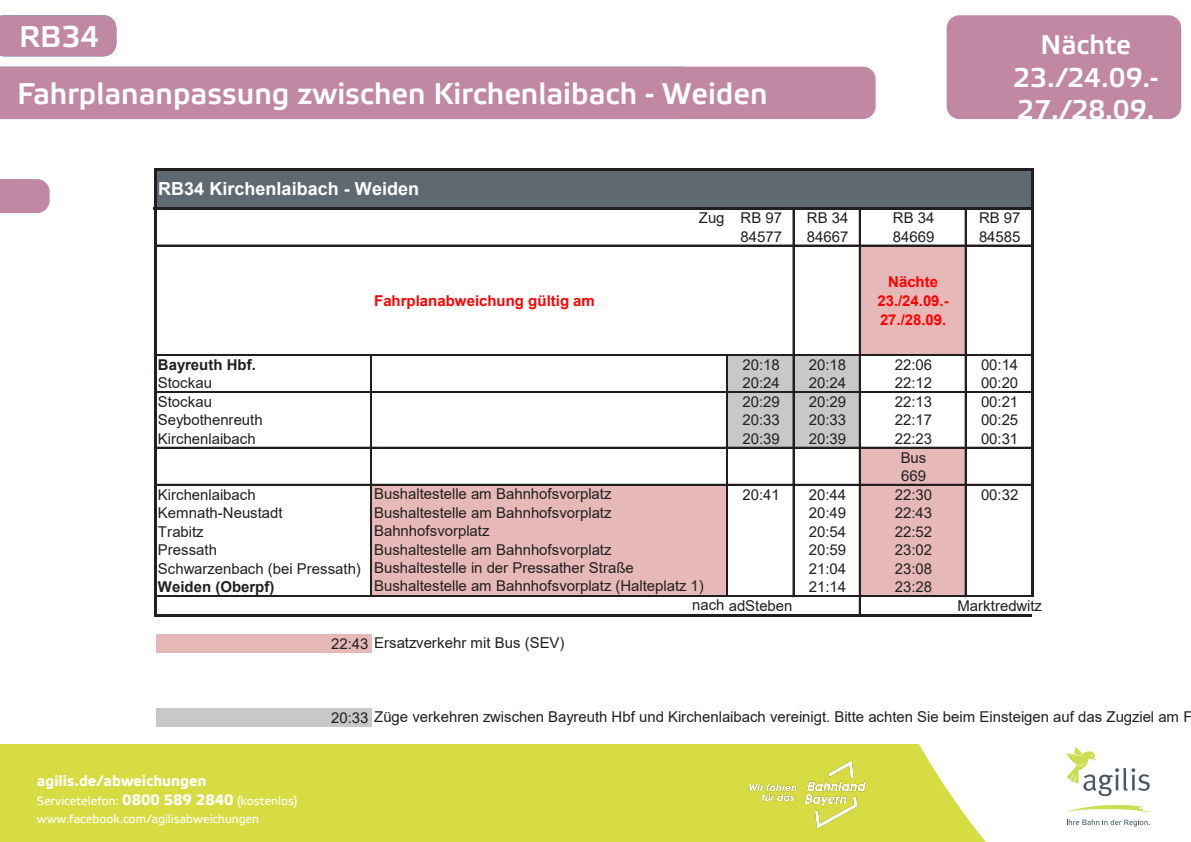
<style>
.page{position:relative;width:1191px;height:842px;background:#fff}
.page>*{position:absolute;margin:0;border:0;box-sizing:border-box;transform-origin:0 0}
.Fahrplan_Zeit_Monosp{font:500 30px "Etelka";color:#fff}
.Fahrplan_Zeit_Monosp-2{font:500 27px/32.4px "Etelka";color:#fff;text-align:center}
.t1{font:700 18px "Arial";color:#fff}
.t2{font:700 15px "Etelka Text";color:#fff}
.t3{font:14.9px/18.5px "Arial";color:#231f20}
.t4{font:700 14.9px/19.3px "Arial";color:#f00;text-align:center}
.t5{font:700 14.9px "Arial";color:#231f20}
.t6{font:12px/18px "Etelka Text";color:#fff}
.s1{font-weight:700;font-size:15px}
</style>
<div class="page">
<div style="left:946px;top:15px;width:235px;height:104px;background:#c188a3;border-radius:13px"></div>
<div style="left:0;top:179px;width:50px;height:34px;background:#c188a3"></div>
<div style="left:0;top:67px;width:875px;height:52px;background:#c188a3"></div>
<div style="left:0;top:15px;width:116px;height:41px;background:#c188a3"></div>
<img style="left:0;top:744px;width:1150px;height:98px">
<img style="left:741px;top:747px;width:134px;height:95px">
<svg style="left:1066px;top:819px;width:83px;height:7px"></svg>
<svg style="left:1066px;top:747px;width:83px;height:49px"></svg>
<svg style="left:1066px;top:805px;width:83px;height:7px"></svg>
<div style="left:156px;top:170px;width:876px;height:39px;background:#5e6971"></div>
<div style="left:860px;top:246px;width:106px;height:109px;background:#e6b8b7"></div>
<div style="left:727px;top:355px;width:133px;height:19px;background:#c7c8ca"></div>
<div style="left:727px;top:374px;width:133px;height:18px;background:#c7c8ca"></div>
<div style="left:727px;top:392px;width:133px;height:19px;background:#c7c8ca"></div>
<div style="left:727px;top:411px;width:133px;height:19px;background:#c7c8ca"></div>
<div style="left:727px;top:429px;width:133px;height:19px;background:#c7c8ca"></div>
<div style="left:860px;top:448px;width:106px;height:19px;background:#e6b8b7"></div>
<div style="left:860px;top:466px;width:106px;height:19px;background:#e6b8b7"></div>
<div style="left:371px;top:485px;width:356px;height:19px;background:#e6b8b7"></div>
<div style="left:860px;top:485px;width:106px;height:19px;background:#e6b8b7"></div>
<div style="left:371px;top:503px;width:356px;height:19px;background:#e6b8b7"></div>
<div style="left:860px;top:503px;width:106px;height:19px;background:#e6b8b7"></div>
<div style="left:371px;top:522px;width:356px;height:19px;background:#e6b8b7"></div>
<div style="left:860px;top:522px;width:106px;height:19px;background:#e6b8b7"></div>
<div style="left:371px;top:541px;width:356px;height:18px;background:#e6b8b7"></div>
<div style="left:860px;top:541px;width:106px;height:18px;background:#e6b8b7"></div>
<div style="left:371px;top:559px;width:356px;height:19px;background:#e6b8b7"></div>
<div style="left:860px;top:559px;width:106px;height:19px;background:#e6b8b7"></div>
<div style="left:371px;top:578px;width:356px;height:18px;background:#e6b8b7"></div>
<div style="left:860px;top:578px;width:106px;height:18px;background:#e6b8b7"></div>
<div style="left:156px;top:634px;width:215px;height:19px;background:#e6b8b7"></div>
<div style="left:156px;top:708px;width:215px;height:19px;background:#c7c8ca"></div>
<hr style="left:154px;top:169px;width:2px;height:38px;background:#231f20">
<hr style="left:793px;top:210px;width:1px;height:35px;background:#231f20">
<hr style="left:859px;top:210px;width:1px;height:35px;background:#231f20">
<hr style="left:965px;top:210px;width:1px;height:35px;background:#231f20">
<hr style="left:156px;top:391px;width:214px;height:1px;background:#231f20">
<hr style="left:156px;top:392px;width:214px;height:1px;background:#231f20">
<hr style="left:370px;top:356px;width:2px;height:36px;background:#231f20">
<hr style="left:726px;top:356px;width:2px;height:36px;background:#231f20">
<hr style="left:793px;top:246px;width:1px;height:201px;background:#231f20">
<hr style="left:859px;top:246px;width:1px;height:201px;background:#231f20">
<hr style="left:965px;top:246px;width:1px;height:201px;background:#231f20">
<hr style="left:793px;top:449px;width:1px;height:35px;background:#231f20">
<hr style="left:859px;top:449px;width:1px;height:35px;background:#231f20">
<hr style="left:965px;top:449px;width:1px;height:35px;background:#231f20">
<hr style="left:156px;top:595px;width:214px;height:2px;background:#231f20">
<hr style="left:370px;top:595px;width:356px;height:2px;background:#231f20">
<hr style="left:154px;top:210px;width:2px;height:407px;background:#231f20">
<hr style="left:1030px;top:171px;width:3px;height:426px;background:#231f20">
<hr style="left:793px;top:486px;width:1px;height:111px;background:#231f20">
<hr style="left:859px;top:486px;width:1px;height:128px;background:#231f20">
<hr style="left:965px;top:486px;width:1px;height:111px;background:#231f20">
<hr style="left:370px;top:393px;width:2px;height:202px;background:#231f20">
<hr style="left:726px;top:393px;width:2px;height:202px;background:#231f20">
<hr style="left:156px;top:169px;width:877px;height:2px;background:#231f20">
<hr style="left:154px;top:207px;width:876px;height:3px;background:#231f20">
<hr style="left:156px;top:245px;width:874px;height:1px;background:#231f20">
<hr style="left:156px;top:354px;width:874px;height:2px;background:#231f20">
<hr style="left:370px;top:391px;width:660px;height:1px;background:#231f20">
<hr style="left:370px;top:392px;width:660px;height:1px;background:#231f20">
<hr style="left:156px;top:447px;width:874px;height:2px;background:#231f20">
<hr style="left:156px;top:484px;width:874px;height:2px;background:#231f20">
<hr style="left:726px;top:595px;width:304px;height:2px;background:#231f20">
<hr style="left:156px;top:614px;width:876px;height:3px;background:#231f20">
<p class="Fahrplan_Zeit_Monosp" style="left:62px;top:19px;width:39px">34</p>
<p class="Fahrplan_Zeit_Monosp" style="left:17px;top:76px;width:752px">Fahrplananpassung zwischen Kirchenlaibach - Weiden</p>
<p class="Fahrplan_Zeit_Monosp" style="left:19px;top:19px;width:82px">RB26</p>
<p class="Fahrplan_Zeit_Monosp" style="left:436px;top:76px;width:236px">Ebern - Bamberg</p>
<p class="t1" style="left:158px;top:176px;width:262px">RB34 Kirchenlaibach - Weiden</p>
<p class="Fahrplan_Zeit_Monosp-2" style="left:1013px;top:30px;width:147px">Nächte<br>23./24.09.-<br>27./28.09.</p>
<p class="t4" style="left:374px;top:291px;width:222px">Fahrplanabweichung gültig am</p>
<p class="t3" style="left:699px;top:209px;width:85px">Zug RB 97</p>
<p class="t3" style="left:807px;top:209px;width:43px">RB 34</p>
<p class="t3" style="left:893px;top:209px;width:43px">RB 34</p>
<p class="t3" style="left:979px;top:209px;width:43px">RB 97</p>
<p class="t3" style="left:740px;top:227px;width:43px">84577</p>
<p class="t3" style="left:807px;top:227px;width:43px">84667</p>
<p class="t3" style="left:893px;top:227px;width:43px">84669</p>
<p class="t3" style="left:979px;top:227px;width:43px">84585</p>
<p class="t4" style="left:877px;top:272px;width:73px">Nächte<br>23./24.09.-<br>27./28.09.</p>
<p class="t5" style="left:158px;top:354px;width:99px">Bayreuth Hbf.</p>
<p class="t3" style="left:742px;top:355px;width:39px">20:18</p>
<p class="t3" style="left:809px;top:355px;width:39px">20:18</p>
<p class="t3" style="left:895px;top:355px;width:39px">22:06</p>
<p class="t3" style="left:981px;top:355px;width:39px">00:14</p>
<p class="t3" style="left:158px;top:374px;width:56px">Stockau</p>
<p class="t3" style="left:742px;top:374px;width:39px">20:24</p>
<p class="t3" style="left:809px;top:374px;width:39px">20:24</p>
<p class="t3" style="left:895px;top:374px;width:39px">22:12</p>
<p class="t3" style="left:981px;top:374px;width:39px">00:20</p>
<p class="t3" style="left:158px;top:392px;width:56px">Stockau</p>
<p class="t3" style="left:742px;top:392px;width:39px">20:29</p>
<p class="t3" style="left:809px;top:392px;width:39px">20:29</p>
<p class="t3" style="left:895px;top:392px;width:39px">22:13</p>
<p class="t3" style="left:981px;top:392px;width:39px">00:21</p>
<p class="t3" style="left:158px;top:411px;width:106px">Seybothenreuth</p>
<p class="t3" style="left:742px;top:411px;width:39px">20:33</p>
<p class="t3" style="left:809px;top:411px;width:39px">20:33</p>
<p class="t3" style="left:895px;top:411px;width:39px">22:17</p>
<p class="t3" style="left:981px;top:411px;width:39px">00:25</p>
<p class="t3" style="left:158px;top:429px;width:99px">Kirchenlaibach</p>
<p class="t3" style="left:742px;top:429px;width:39px">20:39</p>
<p class="t3" style="left:809px;top:429px;width:39px">20:39</p>
<p class="t3" style="left:895px;top:429px;width:39px">22:23</p>
<p class="t3" style="left:981px;top:429px;width:39px">00:31</p>
<p class="t3" style="left:900px;top:448px;width:27px">Bus<br>669</p>
<p class="t3" style="left:158px;top:485px;width:99px">Kirchenlaibach</p>
<p class="t3" style="left:374px;top:484px;width:239px">Bushaltestelle am Bahnhofsvorplatz</p>
<p class="t3" style="left:742px;top:485px;width:39px">20:41</p>
<p class="t3" style="left:809px;top:485px;width:39px">20:44</p>
<p class="t3" style="left:895px;top:485px;width:39px">22:30</p>
<p class="t3" style="left:981px;top:485px;width:39px">00:32</p>
<p class="t3" style="left:158px;top:503px;width:126px">Kemnath-Neustadt</p>
<p class="t3" style="left:374px;top:503px;width:239px">Bushaltestelle am Bahnhofsvorplatz</p>
<p class="t3" style="left:809px;top:503px;width:39px">20:49</p>
<p class="t3" style="left:895px;top:503px;width:39px">22:43</p>
<p class="t3" style="left:158px;top:522px;width:47px">Trabitz</p>
<p class="t3" style="left:374px;top:521px;width:117px">Bahnhofsvorplatz</p>
<p class="t3" style="left:809px;top:522px;width:39px">20:54</p>
<p class="t3" style="left:895px;top:522px;width:39px">22:52</p>
<p class="t3" style="left:158px;top:541px;width:61px">Pressath</p>
<p class="t3" style="left:374px;top:540px;width:239px">Bushaltestelle am Bahnhofsvorplatz</p>
<p class="t3" style="left:809px;top:541px;width:39px">20:59</p>
<p class="t3" style="left:895px;top:541px;width:39px">23:02</p>
<p class="t3" style="left:158px;top:559px;width:477px">Schwarzenbach (bei Pressath) Bushaltestelle in der Pressather Straße</p>
<p class="t3" style="left:809px;top:559px;width:39px">21:04</p>
<p class="t3" style="left:895px;top:559px;width:39px">23:08</p>
<p class="t5" style="left:158px;top:577px;width:118px">Weiden (Oberpf)</p>
<p class="t3" style="left:374px;top:577px;width:331px">Bushaltestelle am Bahnhofsvorplatz (Halteplatz 1)</p>
<p class="t3" style="left:809px;top:578px;width:39px">21:14</p>
<p class="t3" style="left:895px;top:578px;width:39px">23:28</p>
<p class="t3" style="left:728px;top:597px;width:65px">adSteben</p>
<p class="t3" style="left:957px;top:597px;width:86px">Marktredwitz</p>
<p class="t3" style="left:331px;top:633px;width:235px">22:43 Ersatzverkehr mit Bus (SEV)</p>
<p class="t3" style="left:692px;top:595px;width:34px">nach</p>
<p class="t2" style="left:37px;top:772px;width:171px">agilis.de/abweichungen</p>
<p class="t6" style="left:37px;top:792px;width:262px">Servicetelefon: <span class="s1">0800 589 2840</span> (kostenlos) www.facebook.com/agilisabweichungen</p>
<p class="t3" style="left:331px;top:708px;width:863px">20:33 Züge verkehren zwischen Bayreuth Hbf und Kirchenlaibach vereinigt. Bitte achten Sie beim Einsteigen auf das Zugziel am F</p>
</div>
